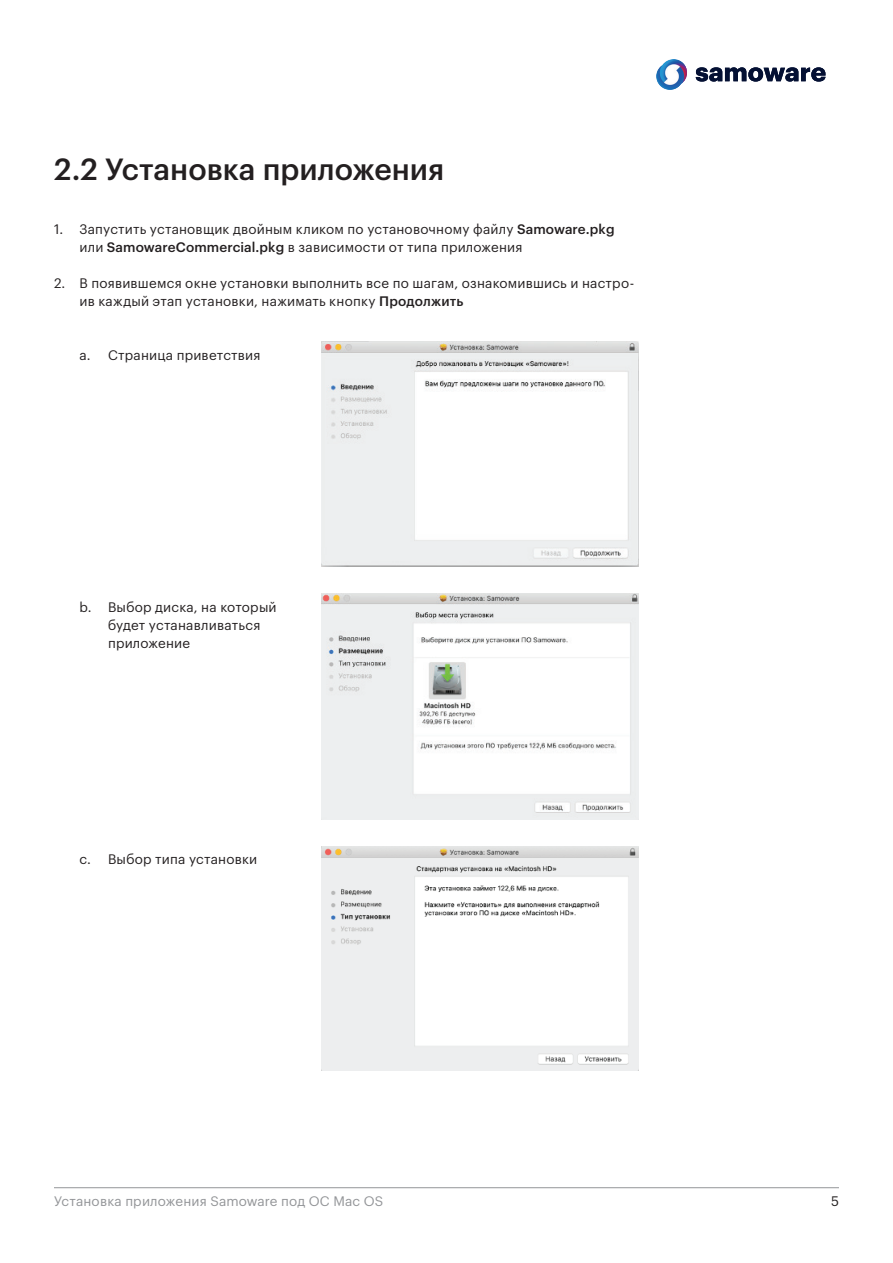
<style>
.page{position:relative;width:893px;height:1263px;background:#fff}
.page>*{position:absolute;margin:0;border:0;box-sizing:border-box;transform-origin:0 0}
.t1{font:500 30px "Graphik Cy";color:#231f20}
.t2{font:13.5px/18px "Graphik Cy";letter-spacing:.015em;color:#231f20}
.t3{font:13.5px "Graphik Cy";letter-spacing:.01em;color:#939598}
.s1{font-weight:500}
</style>
<div class="page">
<hr style="left:54px;top:1187px;width:785px;height:1px;background:#939598">
<img style="left:656px;top:59px;width:31px;height:31px">
<svg style="left:696px;top:67px;width:129px;height:15px"></svg>
<img style="left:322px;top:342px;width:316px;height:224px">
<img style="left:322px;top:594px;width:316px;height:226px">
<img style="left:322px;top:847px;width:316px;height:223px">
<h1 class="t1" style="left:54px;top:146px;width:392px">2.2 Установка приложения</h1>
<p class="t2" style="left:80px;top:219px;width:536px;text-indent:-26px">1. Запустить установщик двойным кликом по установочному файлу <span class="s1">Samoware.pkg </span>или <span class="s1">SamowareCommercial.pkg</span> в зависимости от типа приложения</p>
<p class="t2" style="left:80px;top:273px;width:556px;text-indent:-26px">2. В появившемся окне установки выполнить все по шагам, ознакомившись и настро&shy;ив каждый этап установки, нажимать кнопку <span class="s1">Продолжить</span></p>
<p class="t2" style="left:80px;top:345px;width:182px">a. Страница приветствия</p>
<p class="t2" style="left:108px;top:597px;width:170px;text-indent:-28px">b. Выбор диска, на который будет устанавливаться приложение</p>
<p class="t2" style="left:80px;top:849px;width:179px">c. Выбор типа установки</p>
<p class="t3" style="left:54px;top:1191px;width:331px">Установка приложения Samoware под ОС Mac OS</p>
<p class="t2" style="left:831px;top:1191px;width:9px">5</p>
</div>
